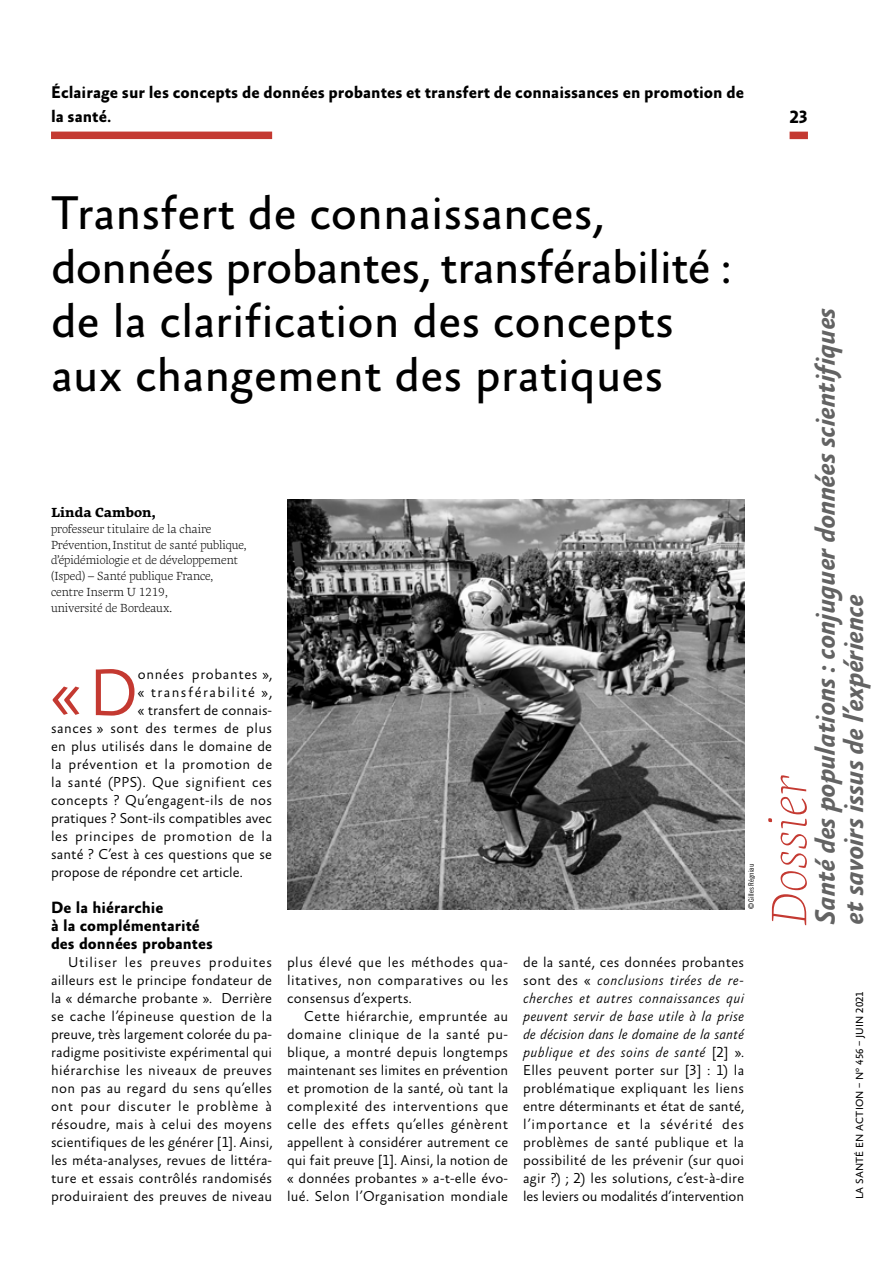
<style>
.page{position:relative;width:893px;height:1263px;background:#fff}
.page>*{position:absolute;margin:0;border:0;box-sizing:border-box;transform-origin:0 0}
.LETTRINE_TXT{font:300 66.9px "Absara Sans OT";color:#c43931}
.t1{font:italic 100 50.85px "Geneo Pro";letter-spacing:.01em;color:#c43931}
.TITRE_LINEALE_OLI{font:48px/54px "Absara Sans OT";color:#000}
.t2{font:italic 700 28.5px/28.5px "Absara Sans OT";letter-spacing:-.02em;color:#636363}
.FOLIO_GAUCHE{font:700 18px "Absara Sans OT";color:#000}
.Chapo{font:700 17.25px/24px "Absara Sans OT";color:#000}
.INTER{font:700 16.5px/18px "Absara Sans OT";color:#000}
.TXT_BODY{font:300 14.55px/18px "Absara Sans OT";letter-spacing:.015em;color:#000;text-align:justify}
.LETTRINE_TXT-2{font:300 14.55px "Absara Sans OT";letter-spacing:.025em;color:#000}
.LETTRINE_TXT-3{font:300 14.55px "Absara Sans OT";color:#000}
.LETTRINE_TXT-4{font:300 14.55px "Absara Sans OT";letter-spacing:.1em;color:#000}
.LETTRINE_TXT-5{font:300 14.55px "Absara Sans OT";letter-spacing:.045em;color:#000}
.SIGNATURE_NOM{font:800 13.5px "Geneo Pro";color:#000}
.SIGNATURE_POSTE{font:300 12px/15.8px "Geneo Pro";letter-spacing:-.01em;color:#000}
.t3{font:10.5px "Absara Sans OT";letter-spacing:.01em;color:#000}
.TXT_BODY-2{font:7.5px "Trade Gothic LT Std Cn 18";color:#000}
.s1{font-style:italic}
</style>
<div class="page">
<div style="left:51px;top:132px;width:221px;height:7px;background:#c43931"></div>
<img style="left:287px;top:499px;width:457px;height:410px">
<div style="left:790px;top:132px;width:18px;height:7px;background:#c43931"></div>
<p class="Chapo" style="left:51px;top:81px;width:695px">Éclairage sur les concepts de données probantes et transfert de connaissances en promotion de la santé.</p>
<p class="FOLIO_GAUCHE" style="left:790px;top:107px;width:20px">23</p>
<p class="TITRE_LINEALE_OLI" style="left:51px;top:189px;width:681px">Transfert de connaissances, données probantes, transférabilité : de la clarification des concepts aux changement des pratiques</p>
<p class="SIGNATURE_NOM" style="left:51px;top:502px;width:106px">Linda Cambon,</p>
<p class="SIGNATURE_POSTE" style="left:51px;top:520px;width:197px">professeur titulaire de la chaire<br>Prévention, Institut de santé publique, d’épidémiologie et de développement (Isped) – Santé publique France, centre Inserm U 1219,<br>université de Bordeaux.</p>
<p class="LETTRINE_TXT" style="left:51px;top:657px;width:88px">«D</p>
<p class="LETTRINE_TXT-5" style="left:138px;top:666px;width:136px">onnées probantes »,</p>
<p class="LETTRINE_TXT-4" style="left:138px;top:684px;width:136px">« transférabilité »,</p>
<p class="LETTRINE_TXT-3" style="left:138px;top:702px;width:136px">« transfert de connais‑</p>
<p class="LETTRINE_TXT-2" style="left:51px;top:720px;width:223px">sances » sont des termes de plus</p>
<p class="LETTRINE_TXT-2" style="left:51px;top:738px;width:223px">en plus utilisés dans le domaine de</p>
<p class="LETTRINE_TXT-2" style="left:51px;top:756px;width:223px">la prévention et la promotion de</p>
<p class="LETTRINE_TXT-2" style="left:51px;top:774px;width:223px">la santé (PPS). Que signifient ces</p>
<p class="LETTRINE_TXT-2" style="left:51px;top:792px;width:223px">concepts ? Qu’engagent‑ils de nos</p>
<p class="LETTRINE_TXT-3" style="left:51px;top:810px;width:223px">pratiques ? Sont‑ils compatibles avec</p>
<p class="LETTRINE_TXT-2" style="left:51px;top:828px;width:223px">les principes de promotion de la</p>
<p class="LETTRINE_TXT-2" style="left:51px;top:846px;width:223px">santé ? C’est à ces questions que se</p>
<p class="LETTRINE_TXT-3" style="left:51px;top:864px;width:193px">propose de répondre cet article.</p>
<p class="INTER" style="left:51px;top:899px;width:163px">De la hiérarchie<br>à la complémentarité des données probantes</p>
<p class="TXT_BODY" style="left:51px;top:954px;width:223px;text-indent:17px">Utiliser les preuves produites ailleurs est le principe fondateur de la « démarche probante ». Derrière se cache l’épineuse question de la preuve, très largement colorée du pa‑ radigme positiviste expérimental qui hiérarchise les niveaux de preuves non pas au regard du sens qu’elles ont pour discuter le problème à résoudre, mais à celui des moyens scientifiques de les générer [1]. Ainsi, les méta‑analyses, revues de littéra‑ ture et essais contrôlés randomisés produiraient des preuves de niveau</p>
<p class="TXT_BODY" style="left:287px;top:954px;width:223px">plus élevé que les méthodes qua‑ litatives, non comparatives ou les consensus d’experts.</p>
<p class="TXT_BODY" style="left:287px;top:1008px;width:223px;text-indent:17px">Cette hiérarchie, empruntée au domaine clinique de la santé pu‑ blique, a montré depuis longtemps maintenant ses limites en prévention et promotion de la santé, où tant la complexité des interventions que celle des effets qu’elles génèrent appellent à considérer autrement ce qui fait preuve [1]. Ainsi, la notion de « données probantes » a‑t‑elle évo‑ lué. Selon l’Organisation mondiale</p>
<p class="TXT_BODY-2" style="left:747px;top:909px;width:47px;rotate:-90deg">© Gilles Régniau</p>
<p class="TXT_BODY" style="left:523px;top:954px;width:223px">de la santé, ces données probantes sont des « <span class="s1">conclusions tirées de re&shy;cherches et autres connaissances qui peuvent servir de base utile à la prise de décision dans le domaine de la santé publique et des soins de santé</span> [2] ».<br>Elles peuvent porter sur [3] : 1) la problématique expliquant les liens entre déterminants et état de santé, l’importance et la sévérité des problèmes de santé publique et la possibilité de les prévenir (sur quoi agir ?) ; 2) les solutions, c’est‑à‑dire les leviers ou modalités d’intervention</p>
<h3 class="t2" style="left:812px;top:925px;width:618px;rotate:-90deg">Santé des populations : conjuguer données scientifiques et savoirs issus de l’expérience</h3>
<h2 class="t1" style="left:749px;top:925px;width:152px;rotate:-90deg">Dossier</h2>
<p class="t3" style="left:854px;top:1199px;width:209px;rotate:-90deg">LA SANTÉ EN ACTION – N<sup>o</sup> 456 – Juin 2021</p>
</div>
